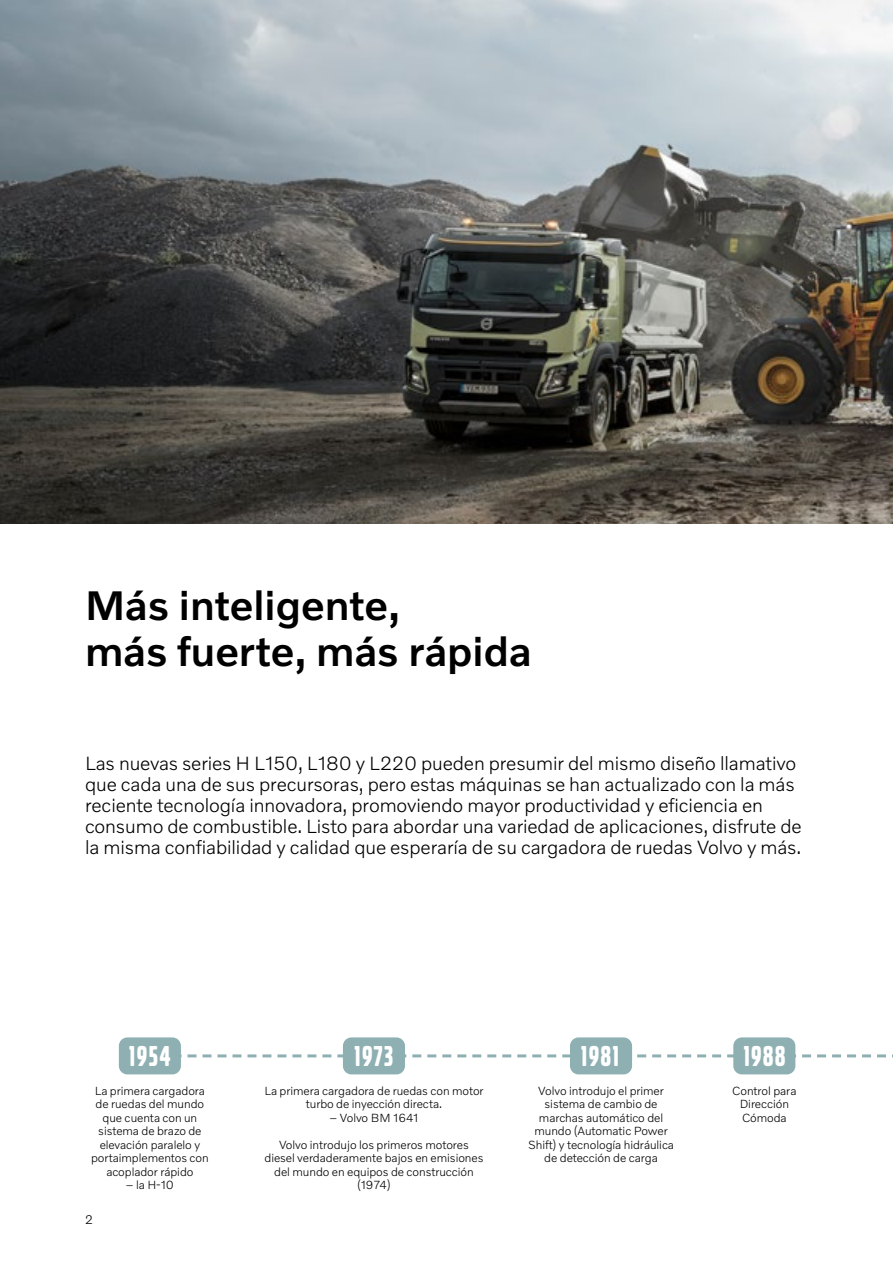
<style>
.page{position:relative;width:893px;height:1263px;background:#fff}
.page>*{position:absolute;margin:0;border:0;box-sizing:border-box;transform-origin:0 0}
.t1{font:500 42px/46.5px "Volvo Novum";color:#000}
.t2{font:30px "Volvo Broad Pro";letter-spacing:.06em;color:#fff}
.t3{font:300 19.5px/21px "Volvo Novum";letter-spacing:-.005em;color:#000}
.t4{font:300 12.75px "Volvo Novum";color:#000}
.t5{font:300 12px/13.5px "Volvo Novum";letter-spacing:-.005em;color:#000;text-align:center}
</style>
<div class="page">
<svg style="left:181px;top:1054px;width:712px;height:3px"></svg>
<img style="left:0;top:0;width:893px;height:523px">
<div style="left:119px;top:1037px;width:62px;height:37px;background:#8fb0b2;border-radius:9px"></div>
<div style="left:343px;top:1037px;width:62px;height:37px;background:#8fb0b2;border-radius:9px"></div>
<div style="left:570px;top:1037px;width:62px;height:37px;background:#8fb0b2;border-radius:9px"></div>
<div style="left:733px;top:1037px;width:62px;height:37px;background:#8fb0b2;border-radius:9px"></div>
<h1 class="t1" style="left:85px;top:580px;width:448px">Más inteligente,<br>más fuerte, más rápida</h1>
<p class="t3" style="left:85px;top:752px;width:718px">Las nuevas series H L150, L180 y L220 pueden presumir del mismo diseño llamativo que cada una de sus precursoras, pero estas máquinas se han actualizado con la más reciente tecnología innovadora, promoviendo mayor productividad y eficiencia en consumo de combustible. Listo para abordar una variedad de aplicaciones, disfrute de la misma confiabilidad y calidad que esperaría de su cargadora de ruedas Volvo y más.</p>
<h2 class="t2" style="left:129px;top:1042px;width:43px">1954</h2>
<h2 class="t2" style="left:355px;top:1042px;width:40px">1973</h2>
<h2 class="t2" style="left:581px;top:1042px;width:39px">1981</h2>
<h2 class="t2" style="left:744px;top:1042px;width:43px">1988</h2>
<p class="t5" style="left:91px;top:1083px;width:119px">La primera cargadora de ruedas del mundo que cuenta con un sistema de brazo de elevación paralelo y portaimplementos con acoplador rápido</p>
<p class="t5" style="left:126px;top:1178px;width:50px">– la H-10</p>
<p class="t4" style="left:85px;top:1211px;width:9px">2</p>
<p class="t5" style="left:264px;top:1083px;width:221px">La primera cargadora de ruedas con motor turbo de inyección directa.</p>
<p class="t5" style="left:330px;top:1110px;width:90px">– Volvo BM 1641</p>
<p class="t5" style="left:265px;top:1137px;width:220px">Volvo introdujo los primeros motores diesel verdaderamente bajos en emisiones del mundo en equipos de construcción (1974)</p>
<p class="t5" style="left:528px;top:1083px;width:147px">Volvo introdujo el primer sistema de cambio de marchas automático del mundo (Automatic Power<br>Shift) y tecnología hidráulica de detección de carga</p>
<p class="t5" style="left:732px;top:1083px;width:66px">Control para<br>Dirección<br>Cómoda</p>
</div>
